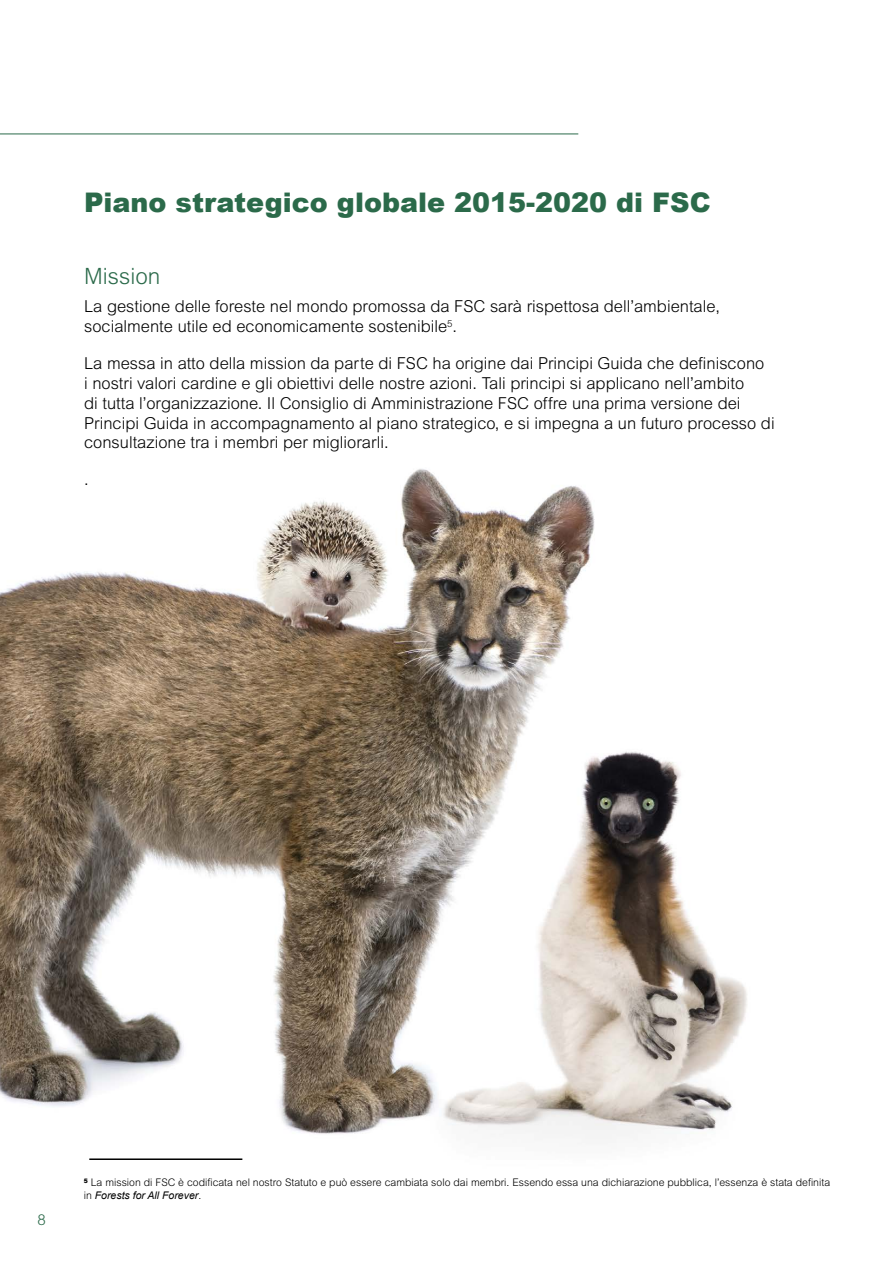
<style>
.page{position:relative;width:893px;height:1263px;background:#fff}
.page>*{position:absolute;margin:0;border:0;box-sizing:border-box;transform-origin:0 0}
.t1{font:900 27px "Arial";color:#2b6a4a}
.t2{font:300 22.5px "Arial MT Std";color:#2b6a4a}
.t3{font:300 16.5px/19.8px "Arial MT Std";color:#000}
.t4{font:300 15px "Arial MT Std";color:#2b6a4a}
.t5{font:300 10.5px "Arial MT Std";color:#000}
.t6{font:italic 10.5px "Arial";color:#000}
.s1{font-family:"Arial MT Std";font-weight:300;font-style:normal}
</style>
<div class="page">
<hr style="left:0;top:134px;width:578px;height:1px;background:#2b6a4a">
<img style="left:0;top:469px;width:747px;height:691px">
<hr style="left:89px;top:1158px;width:153px;height:2px;background:#000">
<h1 class="t1" style="left:84px;top:182px;width:628px">Piano strategico globale 2015-2020 di FSC</h1>
<h2 class="t2" style="left:84px;top:263px;width:78px">Mission</h2>
<p class="t3" style="left:84px;top:297px;width:637px">La gestione delle foreste nel mondo promossa da FSC sarà rispettosa dell’ambientale, socialmente utile ed economicamente sostenibile<sup>5</sup>.</p>
<p class="t3" style="left:84px;top:353px;width:692px">La messa in atto della mission da parte di FSC ha origine dai Principi Guida che definiscono<br>i nostri valori cardine e gli obiettivi delle nostre azioni. Tali principi si applicano nell’ambito<br>di tutta l’organizzazione. Il Consiglio di Amministrazione FSC offre una prima versione dei Principi Guida in accompagnamento al piano strategico, e si impegna a un futuro processo di consultazione tra i membri per migliorarli.</p>
<p class="t3" style="left:84px;top:469px;width:6px">.</p>
<p class="t4" style="left:37px;top:1211px;width:10px">8</p>
<p class="t5" style="left:84px;top:1176px;width:748px"><sup>5</sup> La mission di FSC è codificata nel nostro Statuto e può essere cambiata solo dai membri. Essendo essa una dichiarazione pubblica, l’essenza è stata definita</p>
<p class="t6" style="left:84px;top:1188px;width:119px"><span class="s1">in</span> Forests for All Forever<span class="s1">.</span></p>
</div>
